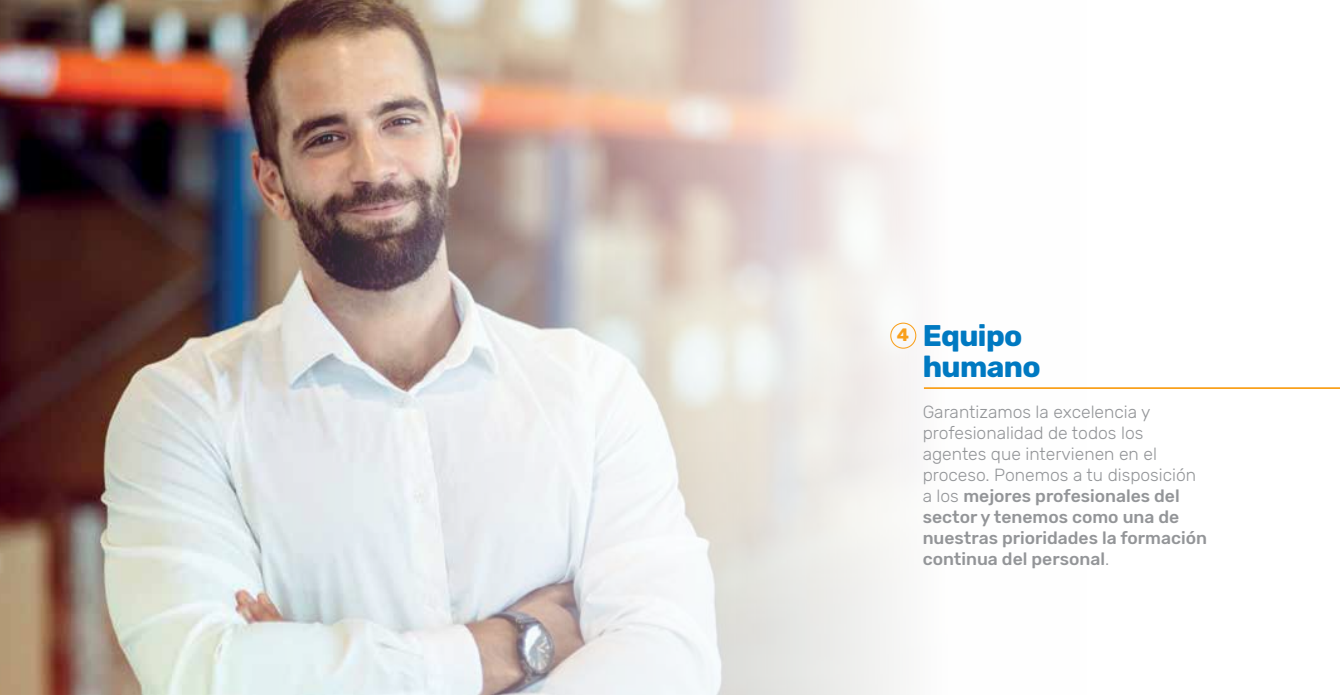
<style>
.page{position:relative;width:1340px;height:695px;background:#fff}
.page>*{position:absolute;margin:0;border:0;box-sizing:border-box;transform-origin:0 0}
.t1{font:700 29.75px/31.5px "Rubik";letter-spacing:-.02em;color:#0079c1}
.t2{font:700 17.85px "Rubik";color:#f9a01b}
.t3{font:300 17.5px/21px "Rubik";color:#939598}
.s1{font-weight:500}
</style>
<div class="page">
<img style="left:0;top:1px;width:924px;height:693px">
<hr style="left:924px;top:387px;width:415px;height:2px;background:#f9a01b">
<div style="left:890px;top:322px;width:26px;height:26px;border:1px solid #f9a01b;border-radius:50%"></div>
<p class="t2" style="left:896px;top:324px;width:14px">4</p>
<h1 class="t1" style="left:922px;top:320px;width:120px">Equipo humano</h1>
<p class="t3" style="left:922px;top:402px;width:286px">Garantizamos la excelencia y profesionalidad de todos los agentes que intervienen en el proceso. Ponemos a tu disposición a los <span class="s1">mejores profesionales del sector y tenemos como una de nuestras prioridades la formación continua del personal</span>.</p>
</div>
